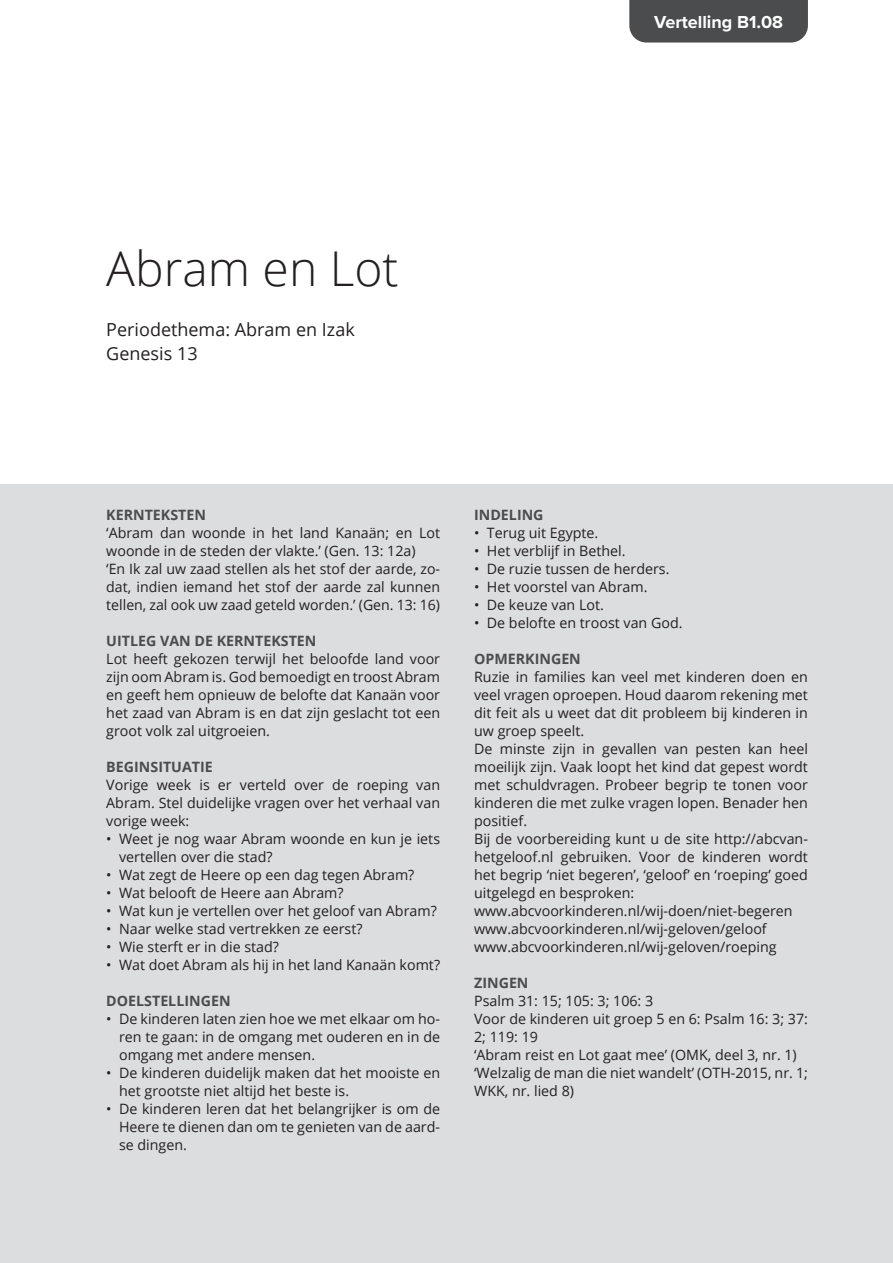
<style>
.page{position:relative;width:893px;height:1263px;background:#fff}
.page>*{position:absolute;margin:0;border:0;box-sizing:border-box;transform-origin:0 0}
.Hoofdkop{font:300 48px "Open Sans";color:#231f20}
.Onderkopje{font:18px "Open Sans";color:#231f20}
.t1{font:700 18px "Proxima Nova";color:#fff}
.Body{font:14.25px/18px "Open Sans";color:#231f20;text-align:justify}
.Tussenkop{font:700 14.25px "Open Sans";color:#4b4c4d}
</style>
<div class="page">
<div style="left:0;top:484px;width:893px;height:779px;background:#dcdddf"></div>
<div style="left:629px;top:0;width:179px;height:43px;background:#4b4c4d"></div>
<p class="t1" style="left:654px;top:9px;width:130px">Vertelling B1.08</p>
<p class="Hoofdkop" style="left:106px;top:236px;width:294px">Abram en Lot</p>
<p class="Onderkopje" style="left:106px;top:317px;width:250px">Periodethema: Abram en Izak</p>
<p class="Onderkopje" style="left:106px;top:341px;width:93px">Genesis 13</p>
<p class="Tussenkop" style="left:106px;top:505px;width:101px">KERNTEKSTEN</p>
<p class="Body" style="left:106px;top:524px;width:335px">‘Abram dan woonde in het land Kanaän; en Lot woonde in de steden der vlakte.’ (Gen. 13: 12a)</p>
<p class="Body" style="left:106px;top:560px;width:335px">‘En Ik zal uw zaad stellen als het stof der aarde, zo&shy;dat, indien iemand het stof der aarde zal kunnen tellen, zal ook uw zaad geteld worden.’ (Gen. 13: 16)</p>
<p class="Tussenkop" style="left:106px;top:631px;width:212px">UITLEG VAN DE KERNTEKSTEN</p>
<p class="Body" style="left:106px;top:650px;width:335px">Lot heeft gekozen terwijl het beloofde land voor zijn oom Abram is. God bemoedigt en troost Abram en geeft hem opnieuw de belofte dat Kanaän voor het zaad van Abram is en dat zijn geslacht tot een groot volk zal uitgroeien.</p>
<p class="Tussenkop" style="left:106px;top:757px;width:108px">BEGINSITUATIE</p>
<p class="Body" style="left:106px;top:776px;width:335px">Vorige week is er verteld over de roeping van Abram. Stel duidelijke vragen over het verhaal van vorige week:</p>
<p class="Body" style="left:119px;top:830px;width:323px;text-indent:-13px">• Weet je nog waar Abram woonde en kun je iets vertellen over die stad?</p>
<p class="Body" style="left:106px;top:866px;width:310px">• Wat zegt de Heere op een dag tegen Abram?</p>
<p class="Body" style="left:106px;top:884px;width:239px">• Wat belooft de Heere aan Abram?</p>
<p class="Body" style="left:106px;top:902px;width:332px">• Wat kun je vertellen over het geloof van Abram?</p>
<p class="Body" style="left:106px;top:920px;width:258px">• Naar welke stad vertrekken ze eerst?</p>
<p class="Body" style="left:106px;top:938px;width:174px">• Wie sterft er in die stad?</p>
<p class="Body" style="left:106px;top:956px;width:335px">• Wat doet Abram als hij in het land Kanaän komt?</p>
<p class="Tussenkop" style="left:106px;top:991px;width:126px">DOELSTELLINGEN</p>
<p class="Body" style="left:119px;top:1010px;width:323px;text-indent:-13px">• De kinderen laten zien hoe we met elkaar om ho&shy;ren te gaan: in de omgang met ouderen en in de omgang met andere mensen.</p>
<p class="Body" style="left:119px;top:1064px;width:323px;text-indent:-13px">• De kinderen duidelijk maken dat het mooiste en het grootste niet altijd het beste is.</p>
<p class="Body" style="left:119px;top:1100px;width:323px;text-indent:-13px">• De kinderen leren dat het belangrijker is om de Heere te dienen dan om te genieten van de aard&shy;se dingen.</p>
<p class="Tussenkop" style="left:474px;top:505px;width:71px">INDELING</p>
<p class="Body" style="left:474px;top:524px;width:126px">• Terug uit Egypte.</p>
<p class="Body" style="left:474px;top:542px;width:153px">• Het verblijf in Bethel.</p>
<p class="Body" style="left:474px;top:560px;width:197px">• De ruzie tussen de herders.</p>
<p class="Body" style="left:474px;top:578px;width:175px">• Het voorstel van Abram.</p>
<p class="Body" style="left:474px;top:596px;width:131px">• De keuze van Lot.</p>
<p class="Body" style="left:474px;top:614px;width:210px">• De belofte en troost van God.</p>
<p class="Tussenkop" style="left:474px;top:649px;width:108px">OPMERKINGEN</p>
<p class="Body" style="left:474px;top:668px;width:335px">Ruzie in families kan veel met kinderen doen en veel vragen oproepen. Houd daarom rekening met dit feit als u weet dat dit probleem bij kinderen in uw groep speelt.</p>
<p class="Body" style="left:474px;top:740px;width:335px">De minste zijn in gevallen van pesten kan heel moeilijk zijn. Vaak loopt het kind dat gepest wordt met schuldvragen. Probeer begrip te tonen voor kinderen die met zulke vragen lopen. Benader hen positief.</p>
<p class="Body" style="left:474px;top:830px;width:335px">Bij de voorbereiding kunt u de site http://abcvan&shy;hetgeloof.nl gebruiken. Voor de kinderen wordt het begrip ‘niet begeren’, ‘geloof’ en ‘roeping’ goed uitgelegd en besproken:</p>
<p class="Body" style="left:474px;top:902px;width:320px">www.abcvoorkinderen.nl/wij-doen/niet-begeren</p>
<p class="Body" style="left:474px;top:920px;width:294px">www.abcvoorkinderen.nl/wij-geloven/geloof</p>
<p class="Body" style="left:474px;top:938px;width:304px">www.abcvoorkinderen.nl/wij-geloven/roeping</p>
<p class="Tussenkop" style="left:474px;top:973px;width:56px">ZINGEN</p>
<p class="Body" style="left:474px;top:992px;width:181px">Psalm 31: 15; 105: 3; 106: 3</p>
<p class="Body" style="left:474px;top:1010px;width:335px">Voor de kinderen uit groep 5 en 6: Psalm 16: 3; 37:<br>2; 119: 19</p>
<p class="Body" style="left:474px;top:1046px;width:324px">‘Abram reist en Lot gaat mee’ (OMK, deel 3, nr. 1)</p>
<p class="Body" style="left:474px;top:1064px;width:335px">‘Welzalig de man die niet wandelt’ (OTH-2015, nr. 1;<br>WKK, nr. lied 8)</p>
</div>
